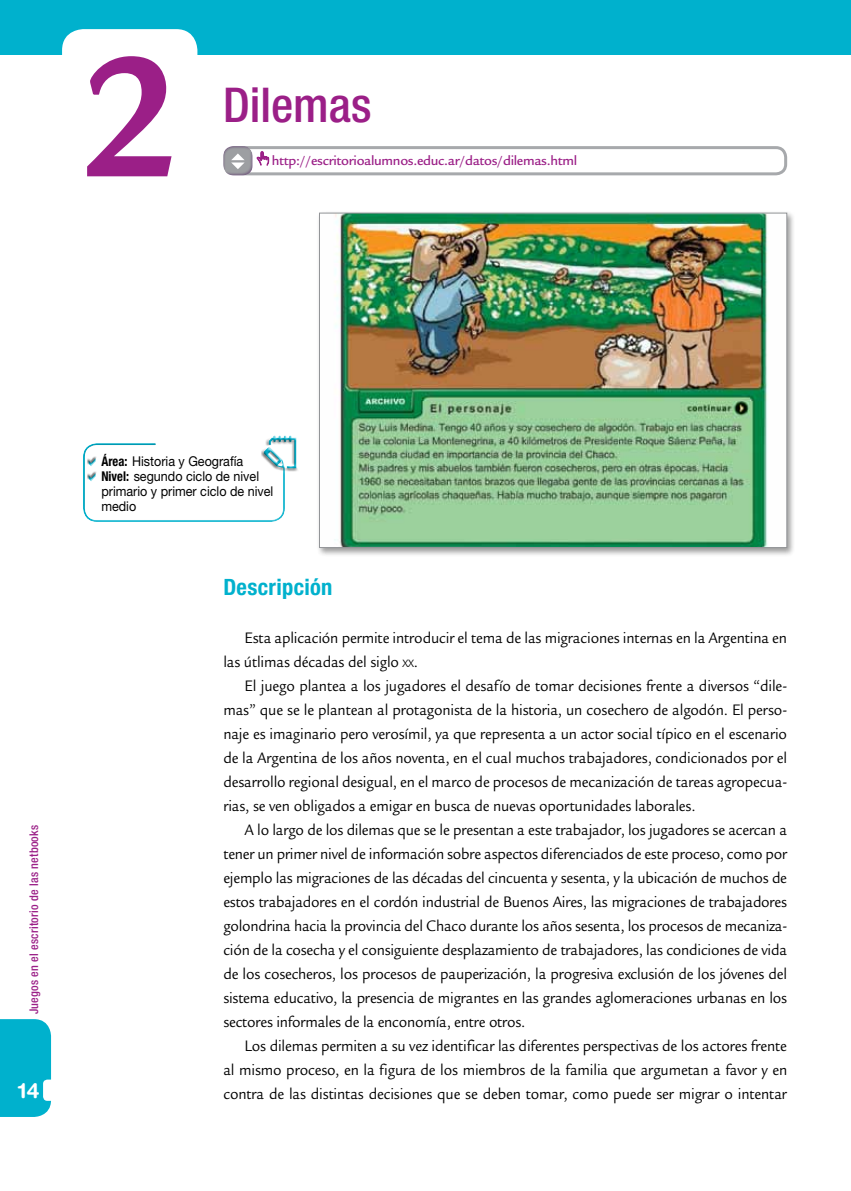
<style>
.page{position:relative;width:851px;height:1191px;background:#fff}
.page>*{position:absolute;margin:0;border:0;box-sizing:border-box;transform-origin:0 0}
.t1{font:700 185.85px "Legacy Sans Std";color:#9b1f87}
.t2{font:500 condensed 48px "Helvetica Neue LT Std";color:#9b1f87}
.t3{font:700 condensed 22.5px "Helvetica Neue LT Std";letter-spacing:.015em;color:#00b1cd}
.t4{font:700 21px "Helvetica Rounded LT Std";color:#fff}
.t5{font:16.5px/24px "Legacy Sans Std";letter-spacing:-.01em;color:#000;text-align:justify;scale:.93 1}
.t6{font:500 14.25px "Legacy Sans Std";letter-spacing:-.02em;color:#9b1f87}
.t7{font:13.5px/15px "Helvetica Neue LT Std";color:#000;scale:.93 1}
.t8{font:500 condensed 12px "Helvetica Neue LT Std";letter-spacing:.02em;color:#9b1f87}
.s1{font-weight:700;font-stretch:condensed}
.s2{font-size:11.55px}
</style>
<div class="page">
<div style="left:0;top:1019px;width:51px;height:98px;background:#00b1cd"></div>
<div style="left:43px;top:1079px;width:21px;height:21px;background:#fff;border-radius:4px"></div>
<div style="left:0;top:0;width:850px;height:54px;background:#00b1cd"></div>
<div style="left:62px;top:29px;width:135px;height:66px;background:#fff;border-radius:21px"></div>
<div style="left:223px;top:146px;width:564px;height:29px;border:3px solid #a7a9ac;border-radius:10px"></div>
<svg style="left:257px;top:151px;width:12px;height:14px"></svg>
<div style="left:221px;top:144px;width:33px;height:32px;background:#782b90;opacity:.5"></div>
<svg style="left:231px;top:153px;width:13px;height:16px"></svg>
<div style="left:261px;top:436px;width:38px;height:35px;background:#000;opacity:.5"></div>
<svg style="left:83px;top:436px;width:213px;height:86px"></svg>
<div style="left:87px;top:472px;width:11px;height:12px;background:#fff"></div>
<div style="left:87px;top:471px;width:10px;height:9px;background:#000;opacity:.5"></div>
<div style="left:316px;top:210px;width:479px;height:347px;background:#000;opacity:.4"></div>
<img style="left:321px;top:215px;width:464px;height:331px">
<div style="left:319px;top:213px;width:468px;height:335px;border:1px solid #939598"></div>
<h1 class="t1" style="left:78px;top:11px;width:105px">2</h1>
<h2 class="t2" style="left:223px;top:76px;width:150px">Dilemas</h2>
<p class="t6" style="left:272px;top:153px;width:307px">http://escritorioalumnos.educ.ar/datos/dilemas.html</p>
<p class="t8" style="left:27px;top:1014px;width:191px;rotate:-90deg">Juegos en el escritorio de las netbooks</p>
<p class="t4" style="left:18px;top:1078px;width:23px">14</p>
<p class="t7" style="left:101px;top:454px;width:186px"><span class="s1">Área:</span> Historia y Geografía<br><span class="s1">Nivel:</span> segundo ciclo de nivel primario y primer ciclo de nivel medio</p>
<h3 class="t3" style="left:223px;top:573px;width:111px">Descripción</h3>
<p class="t5" style="left:223px;top:626px;width:607px;text-indent:21px">Esta aplicación permite introducir el tema de las migraciones internas en la Argentina en las útlimas décadas del siglo <span class="s2">xx</span>.</p>
<p class="t5" style="left:223px;top:674px;width:607px;text-indent:21px">El juego plantea a los jugadores el desafío de tomar decisiones frente a diversos “dile&shy;mas” que se le plantean al protagonista de la historia, un cosechero de algodón. El perso&shy;naje es imaginario pero verosímil, ya que representa a un actor social típico en el escenario de la Argentina de los años noventa, en el cual muchos trabajadores, condicionados por el desarrollo regional desigual, en el marco de procesos de mecanización de tareas agropecua&shy;rias, se ven obligados a emigar en busca de nuevas oportunidades laborales.</p>
<p class="t5" style="left:223px;top:818px;width:607px;text-indent:21px">A lo largo de los dilemas que se le presentan a este trabajador, los jugadores se acercan a tener un primer nivel de información sobre aspectos diferenciados de este proceso, como por ejemplo las migraciones de las décadas del cincuenta y sesenta, y la ubicación de muchos de estos trabajadores en el cordón industrial de Buenos Aires, las migraciones de trabajadores golondrina hacia la provincia del Chaco durante los años sesenta, los procesos de mecaniza&shy;ción de la cosecha y el consiguiente desplazamiento de trabajadores, las condiciones de vida de los cosecheros, los procesos de pauperización, la progresiva exclusión de los jóvenes del sistema educativo, la presencia de migrantes en las grandes aglomeraciones urbanas en los sectores informales de la enconomía, entre otros.</p>
<p class="t5" style="left:223px;top:1034px;width:607px;text-indent:21px">Los dilemas permiten a su vez identificar las diferentes perspectivas de los actores frente al mismo proceso, en la figura de los miembros de la familia que argumetan a favor y en contra de las distintas decisiones que se deben tomar, como puede ser migrar o intentar</p>
</div>
